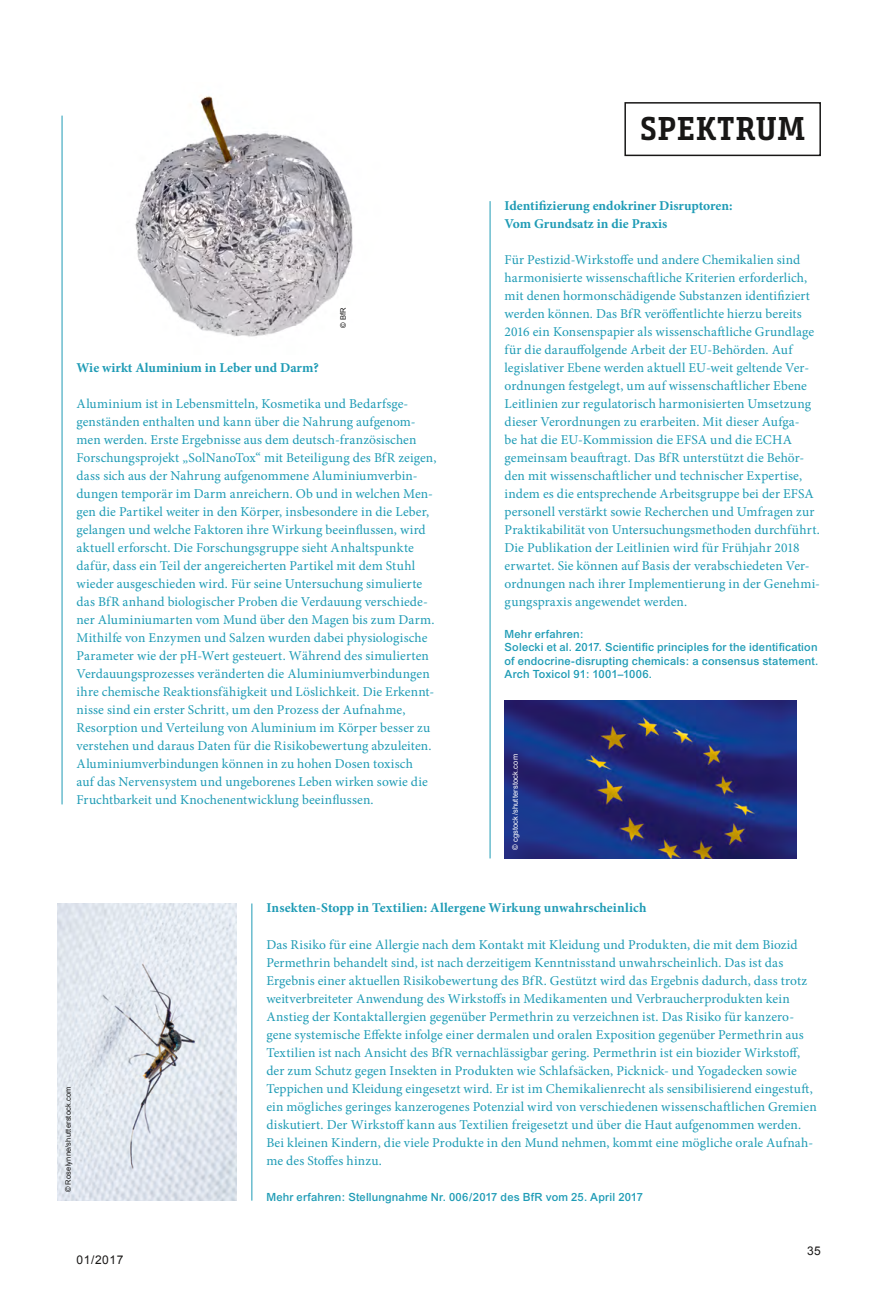
<style>
.page{position:relative;width:872px;height:1306px;background:#fff}
.page>*{position:absolute;margin:0;border:0;box-sizing:border-box;transform-origin:0 0}
.t1{font:33px "Bunday Slab Bold Up";letter-spacing:.02em;color:#181716}
.t2{font:13.5px/18px "Minion Pro";letter-spacing:.005em;color:#1e9bb5}
.t3{font:700 13.5px/18px "Minion Pro";color:#1e9bb5}
.t4{font:12px "Arial";letter-spacing:.05em;color:#181716}
.t5{font:500 11.25px/13.5px "Arial";letter-spacing:.015em;color:#1e9bb5}
.t6{font:7.5px "Arial";letter-spacing:.02em;color:#181716}
.t7{font:7.5px "Arial";letter-spacing:.02em;color:#fff}
</style>
<div class="page">
<div style="left:624px;top:102px;width:197px;height:54px;border:2px solid #181716"></div>
<img style="left:135px;top:96px;width:218px;height:241px">
<hr style="left:62px;top:116px;width:1px;height:688px;background:#1e9bb5">
<hr style="left:490px;top:201px;width:1px;height:657px;background:#1e9bb5">
<hr style="left:251px;top:903px;width:1px;height:297px;background:#1e9bb5">
<img style="left:504px;top:701px;width:293px;height:157px">
<img style="left:57px;top:903px;width:179px;height:297px">
<p class="t6" style="left:338px;top:328px;width:22px;rotate:-90deg">© BfR</p>
<p class="t3" style="left:77px;top:359px;width:244px">Wie wirkt Aluminium in Leber und Darm?</p>
<p class="t2" style="left:77px;top:395px;width:361px">Aluminium ist in Lebensmitteln, Kosmetika und Bedarfsge&shy;genständen enthalten und kann über die Nahrung aufgenom&shy;men werden. Erste Ergebnisse aus dem deutsch-französischen Forschungsprojekt „SolNanoTox“ mit Beteiligung des BfR zeigen, dass sich aus der Nahrung aufgenommene Aluminiumverbin&shy;dungen temporär im Darm anreichern. Ob und in welchen Men&shy;gen die Partikel weiter in den Körper, insbesondere in die Leber, gelangen und welche Faktoren ihre Wirkung beeinflussen, wird aktuell erforscht. Die Forschungsgruppe sieht Anhaltspunkte dafür, dass ein Teil der angereicherten Partikel mit dem Stuhl wieder ausgeschieden wird. Für seine Untersuchung simulierte das BfR anhand biologischer Proben die Verdauung verschiede&shy;ner Aluminiumarten vom Mund über den Magen bis zum Darm.<br>Mithilfe von Enzymen und Salzen wurden dabei physiologische Parameter wie der pH-Wert gesteuert. Während des simulierten Verdauungsprozesses veränderten die Aluminiumverbindungen ihre chemische Reaktionsfähigkeit und Löslichkeit. Die Erkennt&shy;nisse sind ein erster Schritt, um den Prozess der Aufnahme, Resorption und Verteilung von Aluminium im Körper besser zu verstehen und daraus Daten für die Risikobewertung abzuleiten.<br>Aluminiumverbindungen können in zu hohen Dosen toxisch<br>auf das Nervensystem und ungeborenes Leben wirken sowie die Fruchtbarkeit und Knochenentwicklung beeinflussen.</p>
<h1 class="t1" style="left:640px;top:109px;width:167px">SPEKTRUM</h1>
<p class="t3" style="left:504px;top:197px;width:229px">Identifizierung endokriner Disruptoren:<br>Vom Grundsatz in die Praxis</p>
<p class="t2" style="left:504px;top:251px;width:317px">Für Pestizid-Wirkstoffe und andere Chemikalien sind harmonisierte wissenschaftliche Kriterien erforderlich, mit denen hormonschädigende Substanzen identifiziert werden können. Das BfR veröffentlichte hierzu bereits 2016 ein Konsenspapier als wissenschaftliche Grundlage für die darauffolgende Arbeit der EU-Behörden. Auf legislativer Ebene werden aktuell EU-weit geltende Ver&shy;ordnungen festgelegt, um auf wissenschaftlicher Ebene Leitlinien zur regulatorisch harmonisierten Umsetzung dieser Verordnungen zu erarbeiten. Mit dieser Aufga-<br>be hat die EU-Kommission die EFSA und die ECHA gemeinsam beauftragt. Das BfR unterstützt die Behör&shy;den mit wissenschaftlicher und technischer Expertise, indem es die entsprechende Arbeitsgruppe bei der EFSA personell verstärkt sowie Recherchen und Umfragen zur Praktikabilität von Untersuchungsmethoden durchführt.<br>Die Publikation der Leitlinien wird für Frühjahr 2018 erwartet. Sie können auf Basis der verabschiedeten Ver&shy;ordnungen nach ihrer Implementierung in der Genehmi&shy;gungspraxis angewendet werden.</p>
<p class="t5" style="left:504px;top:627px;width:315px">Mehr erfahren:<br>Solecki et al. 2017. Scientific principles for the identification of endocrine-disrupting chemicals: a consensus statement.<br>Arch Toxicol 91: 1001–1006.</p>
<p class="t7" style="left:510px;top:850px;width:97px;rotate:-90deg">© cgstock/shutterstock.com</p>
<p class="t6" style="left:63px;top:1192px;width:107px;rotate:-90deg">© Roselynne/shutterstock.com</p>
<p class="t4" style="left:77px;top:1251px;width:48px">01/2017</p>
<p class="t3" style="left:266px;top:899px;width:381px">Insekten-Stopp in Textilien: Allergene Wirkung unwahrscheinlich</p>
<p class="t2" style="left:266px;top:935px;width:552px">Das Risiko für eine Allergie nach dem Kontakt mit Kleidung und Produkten, die mit dem Biozid Permethrin behandelt sind, ist nach derzeitigem Kenntnisstand unwahrscheinlich. Das ist das Ergebnis einer aktuellen Risikobewertung des BfR. Gestützt wird das Ergebnis dadurch, dass trotz weitverbreiteter Anwendung des Wirkstoffs in Medikamenten und Verbraucherprodukten kein Anstieg der Kontaktallergien gegenüber Permethrin zu verzeichnen ist. Das Risiko für kanzero&shy;gene systemische Effekte infolge einer dermalen und oralen Exposition gegenüber Permethrin aus Textilien ist nach Ansicht des BfR vernachlässigbar gering. Permethrin ist ein biozider Wirkstoff, der zum Schutz gegen Insekten in Produkten wie Schlafsäcken, Picknick- und Yogadecken sowie Teppichen und Kleidung eingesetzt wird. Er ist im Chemikalienrecht als sensibilisierend eingestuft, ein mögliches geringes kanzerogenes Potenzial wird von verschiedenen wissenschaftlichen Gremien diskutiert. Der Wirkstoff kann aus Textilien freigesetzt und über die Haut aufgenommen werden.<br>Bei kleinen Kindern, die viele Produkte in den Mund nehmen, kommt eine mögliche orale Aufnah&shy;me des Stoffes hinzu.</p>
<p class="t5" style="left:266px;top:1189px;width:378px">Mehr erfahren: Stellungnahme Nr. 006/2017 des BfR vom 25. April 2017</p>
<p class="t4" style="left:807px;top:1242px;width:15px">35</p>
</div>
